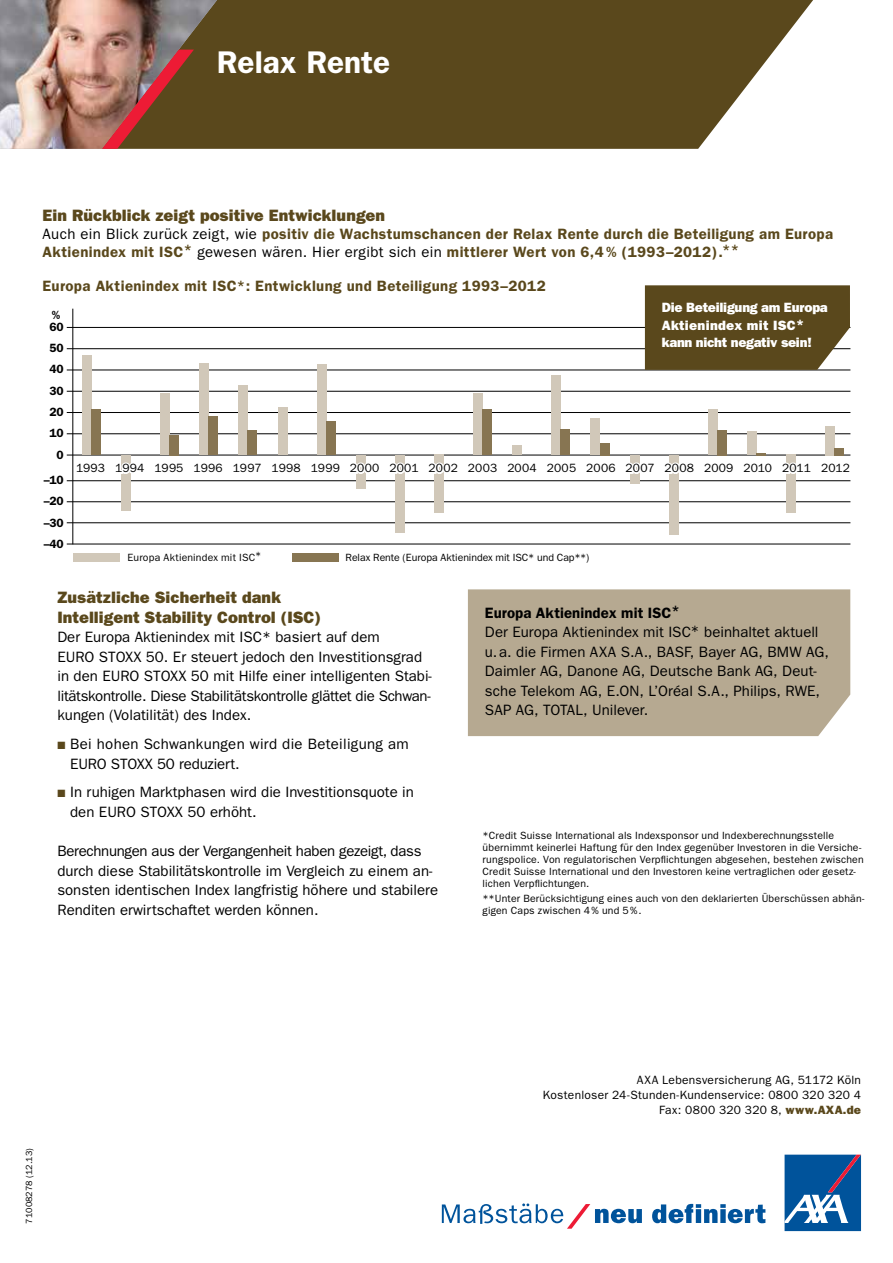
<style>
.page{position:relative;width:893px;height:1263px;background:#fff}
.page>*{position:absolute;margin:0;border:0;box-sizing:border-box;transform-origin:0 0}
.t1{font:600 31.5px "Franklin Gothic";color:#fff}
.t2{font:800 16.5px/19.5px "Franklin Gothic";letter-spacing:.005em;color:#5a481c}
.t3{font:15px/19.5px "Franklin Gothic";color:#000}
.t4{font:600 15px/18px "Franklin Gothic";letter-spacing:.025em;color:#5a481c}
.t5{font:15px/19.5px "Franklin Gothic";letter-spacing:.02em;color:#000}
.t6{font:600 15px "Franklin Gothic";letter-spacing:.005em;color:#000}
.t7{font:800 13.5px/18px "Franklin Gothic";letter-spacing:-.02em;color:#fff}
.t8{font:12px/15px "Franklin Gothic";letter-spacing:.02em;color:#000;text-align:right}
.t9{font:600 12px/21.3px "Franklin Gothic";color:#000}
.t10{font:10.5px/12px "Franklin Gothic";letter-spacing:.015em;color:#000}
.t11{font:10.5px "Franklin Gothic";letter-spacing:-.005em;color:#000}
.t12{font:9px "Franklin Gothic";color:#000}
.s1{font-weight:400;color:#000}
.s2{color:#5a481c}
.s3{font-weight:800;color:#5a481c}
</style>
<div class="page">
<svg style="left:233px;top:0;width:580px;height:149px;background:#6a5a32"></svg>
<svg style="left:652px;top:1204px;width:113px;height:19px"></svg>
<svg style="left:442px;top:1203px;width:200px;height:26px"></svg>
<svg style="left:785px;top:1154px;width:76px;height:77px;background:#2e6ca7"></svg>
<hr style="left:67px;top:327px;width:783px;height:1px;background:#000">
<hr style="left:67px;top:348px;width:783px;height:1px;background:#000">
<hr style="left:67px;top:370px;width:783px;height:1px;background:#000">
<hr style="left:67px;top:391px;width:783px;height:1px;background:#000">
<hr style="left:67px;top:412px;width:783px;height:1px;background:#000">
<hr style="left:67px;top:433px;width:783px;height:1px;background:#000">
<hr style="left:67px;top:455px;width:783px;height:1px;background:#000">
<hr style="left:67px;top:480px;width:783px;height:1px;background:#000">
<hr style="left:67px;top:501px;width:783px;height:1px;background:#000">
<hr style="left:67px;top:522px;width:783px;height:1px;background:#000">
<hr style="left:67px;top:544px;width:783px;height:1px;background:#000">
<hr style="left:73px;top:309px;width:1px;height:235px;background:#000">
<div style="left:82px;top:356px;width:9px;height:99px;background:#d1c8b9"></div>
<div style="left:91px;top:409px;width:9px;height:46px;background:#877552"></div>
<div style="left:122px;top:455px;width:9px;height:56px;background:#d1c8b9"></div>
<div style="left:161px;top:394px;width:9px;height:61px;background:#d1c8b9"></div>
<div style="left:170px;top:435px;width:9px;height:20px;background:#877552"></div>
<div style="left:200px;top:363px;width:9px;height:92px;background:#d1c8b9"></div>
<div style="left:209px;top:417px;width:9px;height:38px;background:#877552"></div>
<div style="left:239px;top:386px;width:9px;height:69px;background:#d1c8b9"></div>
<div style="left:248px;top:430px;width:9px;height:25px;background:#877552"></div>
<div style="left:317px;top:365px;width:9px;height:90px;background:#d1c8b9"></div>
<div style="left:326px;top:422px;width:9px;height:33px;background:#877552"></div>
<div style="left:474px;top:394px;width:9px;height:61px;background:#d1c8b9"></div>
<div style="left:483px;top:409px;width:9px;height:46px;background:#877552"></div>
<div style="left:513px;top:446px;width:9px;height:9px;background:#d1c8b9"></div>
<div style="left:434px;top:454px;width:9px;height:59px;background:#d1c8b9"></div>
<div style="left:395px;top:455px;width:9px;height:78px;background:#d1c8b9"></div>
<div style="left:356px;top:455px;width:9px;height:33px;background:#d1c8b9"></div>
<div style="left:278px;top:407px;width:9px;height:48px;background:#d1c8b9"></div>
<div style="left:552px;top:375px;width:9px;height:80px;background:#d1c8b9"></div>
<div style="left:561px;top:429px;width:9px;height:26px;background:#877552"></div>
<div style="left:591px;top:418px;width:9px;height:37px;background:#d1c8b9"></div>
<div style="left:600px;top:443px;width:9px;height:12px;background:#877552"></div>
<div style="left:669px;top:455px;width:9px;height:80px;background:#d1c8b9"></div>
<div style="left:708px;top:410px;width:9px;height:45px;background:#d1c8b9"></div>
<div style="left:717px;top:430px;width:9px;height:25px;background:#877552"></div>
<div style="left:747px;top:431px;width:9px;height:24px;background:#d1c8b9"></div>
<div style="left:787px;top:454px;width:9px;height:59px;background:#d1c8b9"></div>
<div style="left:826px;top:426px;width:9px;height:29px;background:#d1c8b9"></div>
<div style="left:835px;top:448px;width:9px;height:7px;background:#877552"></div>
<svg style="left:74px;top:455px;width:229px;height:30px"></svg>
<svg style="left:309px;top:453px;width:542px;height:32px"></svg>
<div style="left:73px;top:553px;width:47px;height:8px;background:#d1c8b9"></div>
<div style="left:292px;top:553px;width:47px;height:8px;background:#877552"></div>
<div style="left:645px;top:285px;width:205px;height:85px;background:#5a481c"></div>
<div style="left:468px;top:589px;width:382px;height:147px;background:#b6a991"></div>
<img style="left:0;top:0;width:233px;height:149px">
<h1 class="t1" style="left:217px;top:44px;width:175px">Relax Rente</h1>
<p class="t2" style="left:43px;top:205px;width:344px">Ein Rückblick zeigt positive Entwicklungen</p>
<p class="t4" style="left:43px;top:225px;width:792px"><span class="s1">Auch ein Blick zurück zeigt, wie</span> positiv die Wachstumschancen der Relax Rente durch die Beteiligung am Europa<br>Aktienindex mit ISC* <span class="s1">gewesen wären. Hier ergibt sich ein</span> mittlerer Wert von 6,4 % (1993–2012).**</p>
<p class="t4" style="left:43px;top:277px;width:505px">Europa Aktienindex mit ISC*: Entwicklung und Beteiligung 1993–2012</p>
<p class="t9" style="left:49px;top:309px;width:16px;line-height:12px">%<br>60</p>
<p class="t9" style="left:49px;top:337px;width:16px;text-align:center">50<br>40<br>30<br>20<br>10<br>0</p>
<p class="t9" style="left:44px;top:469px;width:21px;text-align:justify">–10 –20 –30 –40</p>
<p class="t7" style="left:662px;top:299px;width:167px">Die Beteiligung am Europa<br>Aktienindex mit ISC*</p>
<p class="t7" style="left:662px;top:333px;width:151px">kann nicht negativ sein!</p>
<p class="t8" style="left:76px;top:461px;width:776px">1993 1994 1995 1996 1997 1998 1999 2000 2001 2002 2003 2004 2005 2006 2007 2008 2009 2010 2011 2012</p>
<p class="t10" style="left:128px;top:551px;width:135px">Europa Aktienindex mit ISC*</p>
<p class="t11" style="left:346px;top:551px;width:245px">Relax Rente (Europa Aktienindex mit ISC* und Cap**)</p>
<p class="t2" style="left:57px;top:588px;width:265px">Zusätzliche Sicherheit dank<br>Intelligent Stability Control (ISC)</p>
<p class="t3" style="left:57px;top:627px;width:376px">Der Europa Aktienindex mit ISC* basiert auf dem<br>EURO STOXX 50. Er steuert jedoch den Investitionsgrad in den EURO STOXX 50 mit Hilfe einer intelligenten Stabi&shy;litätskontrolle. Diese Stabilitätskontrolle glättet die Schwan&shy;kungen (Volatilität) des Index.</p>
<p class="t5" style="left:70px;top:735px;width:340px;text-indent:-13px"><span class="s2">■</span> Bei hohen Schwankungen wird die Beteiligung am<br>EURO STOXX 50 reduziert.</p>
<p class="t3" style="left:70px;top:783px;width:345px;text-indent:-13px"><span class="s2">■</span> In ruhigen Marktphasen wird die Investitionsquote in den EURO STOXX 50 erhöht.</p>
<p class="t3" style="left:57px;top:841px;width:382px">Berechnungen aus der Vergangenheit haben gezeigt, dass durch diese Stabilitätskontrolle im Vergleich zu einem an&shy;sonsten identischen Index langfristig höhere und stabilere Renditen erwirtschaftet werden können.</p>
<p class="t6" style="left:485px;top:604px;width:197px">Europa Aktienindex mit ISC*</p>
<p class="t3" style="left:485px;top:622px;width:346px">Der Europa Aktienindex mit ISC* beinhaltet aktuell u.a. die Firmen AXA S.A., BASF, Bayer AG, BMW AG, Daimler AG, Danone AG, Deutsche Bank AG, Deut&shy;sche Telekom AG, E.ON, L’Oréal S.A., Philips, RWE, SAP AG, TOTAL, Unilever.</p>
<p class="t10" style="left:483px;top:829px;width:383px">*Credit Suisse International als Indexsponsor und Indexberechnungsstelle übernimmt keinerlei Haftung für den Index gegenüber Investoren in die Versiche&shy;rungspolice. Von regulatorischen Verpflichtungen abgesehen, bestehen zwischen Credit Suisse International und den Investoren keine vertraglichen oder gesetz&shy;lichen Verpflichtungen.</p>
<p class="t10" style="left:483px;top:892px;width:383px">**Unter Berücksichtigung eines auch von den deklarierten Überschüssen abhän&shy;gigen Caps zwischen 4% und 5%.</p>
<p class="t12" style="left:24px;top:1224px;width:77px;rotate:-90deg">71008278 (12.13)</p>
<p class="t8" style="left:543px;top:1073px;width:320px">AXA Lebensversicherung AG, 51172 Köln<br>Kostenloser 24-Stunden-Kundenservice: 0800 320 320 4<br>Fax: 0800 320 320 8, <span class="s3">www.AXA.de</span></p>
</div>
